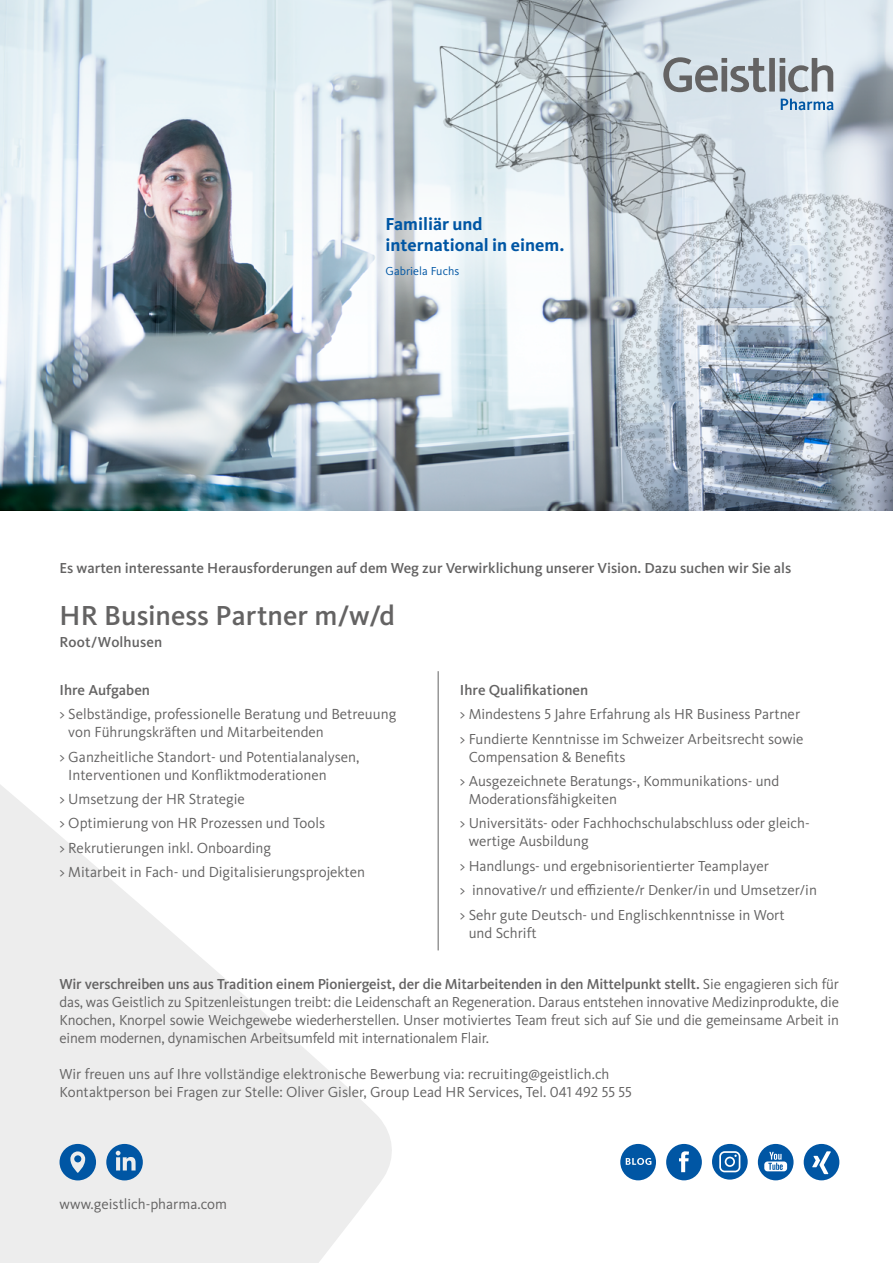
<style>
.page{position:relative;width:893px;height:1263px;background:#fff}
.page>*{position:absolute;margin:0;border:0;box-sizing:border-box;transform-origin:0 0}
.t1{font:500 28.5px "Kievit OT";color:#646363}
.t2{font:700 18px/21px "Kievit Pro";color:#0056a4}
.t3{font:15.15px/24.5px "Kievit OT";color:#646363}
.t4{font:15px/24.3px "Kievit OT";color:#646363}
.t5{font:500 15px "Kievit OT";color:#646363}
.t6{font:12px "Kievit Pro";letter-spacing:.005em;color:#0056a4}
.s1{font-weight:500}
</style>
<div class="page">
<svg style="left:0;top:510px;width:396px;height:753px"></svg>
<svg style="left:106px;top:1144px;width:37px;height:36px"></svg>
<svg style="left:60px;top:1144px;width:36px;height:36px"></svg>
<svg style="left:758px;top:1144px;width:35px;height:36px"></svg>
<svg style="left:804px;top:1144px;width:35px;height:36px"></svg>
<svg style="left:620px;top:1144px;width:36px;height:36px"></svg>
<svg style="left:666px;top:1144px;width:36px;height:36px"></svg>
<svg style="left:712px;top:1144px;width:36px;height:35px"></svg>
<img style="left:0;top:0;width:360px;height:510px">
<img style="left:360px;top:0;width:533px;height:510px">
<div style="left:330px;top:162px;width:288px;height:169px;background:#fff;opacity:.5"></div>
<hr style="left:438px;top:671px;width:1px;height:279px;background:#646363">
<svg style="left:781px;top:99px;width:52px;height:11px"></svg>
<div style="left:769px;top:58px;width:6px;height:34px;background:#646363"></div>
<svg style="left:663px;top:57px;width:104px;height:35px"></svg>
<svg style="left:780px;top:58px;width:53px;height:34px"></svg>
<p class="t2" style="left:385px;top:213px;width:181px">Familiär und international in einem.</p>
<p class="t6" style="left:385px;top:263px;width:75px">Gabriela Fuchs</p>
<p class="t5" style="left:60px;top:559px;width:733px">Es warten interessante Herausforderungen auf dem Weg zur Verwirklichung unserer Vision. Dazu suchen wir Sie als</p>
<h1 class="t1" style="left:60px;top:598px;width:337px">HR Business Partner m/w/d</h1>
<p class="t5" style="left:60px;top:633px;width:104px">Root/Wolhusen</p>
<p class="t5" style="left:60px;top:681px;width:92px">Ihre Aufgaben</p>
<p class="t3" style="left:68px;top:705px;width:329px;line-height:18px;text-indent:-9px">&gt; Selbständige, professionelle Beratung und Betreuung von Führungskräften und Mitarbeitenden</p>
<p class="t3" style="left:68px;top:747px;width:293px;line-height:18px;text-indent:-9px">&gt; Ganzheitliche Standort- und Potentialanalysen,<br>Interventionen und Konfliktmoderationen</p>
<p class="t3" style="left:60px;top:787px;width:307px">&gt; Umsetzung der HR Strategie<br>&gt; Optimierung von HR Prozessen und Tools<br>&gt; Rekrutierungen inkl. Onboarding<br>&gt; Mitarbeit in Fach- und Digitalisierungsprojekten</p>
<p class="t5" style="left:460px;top:681px;width:130px">Ihre Qualifikationen</p>
<p class="t4" style="left:460px;top:702px;width:345px">&gt; Mindestens 5 Jahre Erfahrung als HR Business Partner &gt; Fundierte Kenntnisse im Schweizer Arbeitsrecht sowie</p>
<p class="t4" style="left:460px;top:744px;width:321px;text-indent:9px">Compensation &amp; Benefits<br>&gt; Ausgezeichnete Beratungs-, Kommunikations- und</p>
<p class="t4" style="left:460px;top:787px;width:351px;text-indent:9px">Moderationsfähigkeiten<br>&gt; Universitäts- oder Fachhochschulabschluss oder gleich-</p>
<p class="t4" style="left:460px;top:829px;width:359px;text-indent:9px">wertige Ausbildung<br>&gt; Handlungs- und ergebnisorientierter Teamplayer<br>&gt; innovative/r und effiziente/r Denker/in und Umsetzer/in &gt; Sehr gute Deutsch- und Englischkenntnisse in Wort</p>
<p class="t4" style="left:469px;top:920px;width:69px">und Schrift</p>
<p class="t4" style="left:60px;top:974px;width:781px;line-height:18px;text-align:justify"><span class="s1">Wir verschreiben uns aus Tradition einem Pioniergeist, der die Mitarbeitenden in den Mittelpunkt stellt.</span> Sie engagieren sich für das, was Geistlich zu Spitzenleistungen treibt: die Leidenschaft an Regeneration. Daraus entstehen innovative Medizinprodukte, die Knochen, Knorpel sowie Weichgewebe wiederherstellen. Unser motiviertes Team freut sich auf Sie und die gemeinsame Arbeit in einem modernen, dynamischen Arbeitsumfeld mit internationalem Flair.</p>
<p class="t4" style="left:60px;top:1065px;width:574px;line-height:18px">Wir freuen uns auf Ihre vollständige elektronische Bewerbung via: recruiting@geistlich.ch<br>Kontaktperson bei Fragen zur Stelle: Oliver Gisler, Group Lead HR Services, Tel. 041 492 55 55</p>
<p class="t4" style="left:60px;top:1192px;width:169px">www.geistlich-pharma.com</p>
</div>
